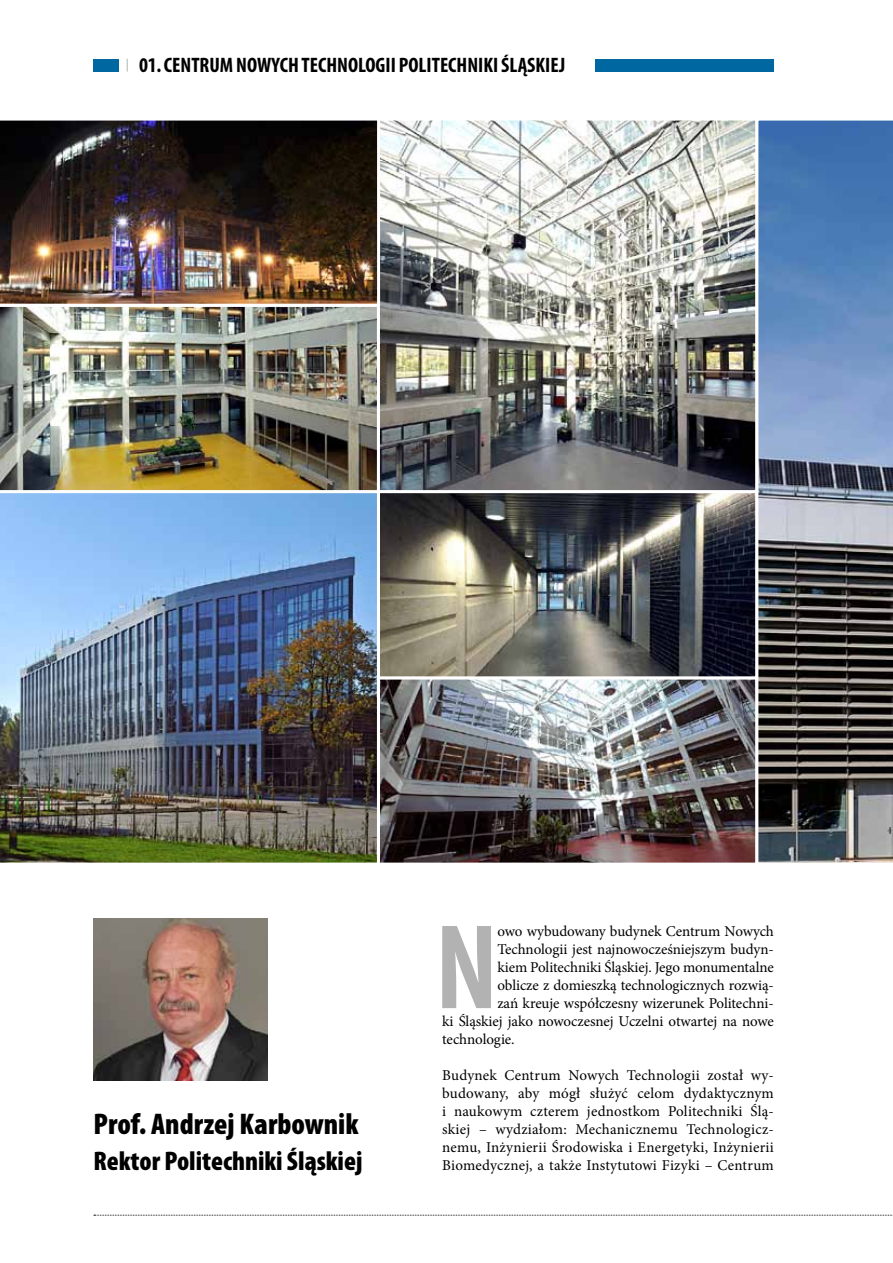
<style>
.page{position:relative;width:893px;height:1263px;background:#fff}
.page>*{position:absolute;margin:0;border:0;box-sizing:border-box;transform-origin:0 0}
.t1{font:700 condensed 121.8px "Myriad Pro";color:#b3b2b2}
.t2{font:900 condensed 30px "Myriad Pro";color:#000}
.t3{font:900 condensed 27px "Myriad Pro";color:#000}
.t4{font:700 condensed 21px "Myriad Pro";color:#000}
.t5{font:15px/18px "Minion Pro";letter-spacing:-.005em;color:#000;text-align:justify}
</style>
<div class="page">
<img style="left:381px;top:122px;width:373px;height:740px">
<div style="left:377px;top:676px;width:381px;height:190px;border:3px solid #fff"></div>
<div style="left:377px;top:490px;width:381px;height:189px;border:3px solid #fff"></div>
<img style="left:0;top:493px;width:380px;height:373px">
<img style="left:0;top:307px;width:377px;height:184px">
<div style="left:377px;top:118px;width:381px;height:375px;border:3px solid #fff"></div>
<img style="left:0;top:118px;width:380px;height:189px">
<svg style="left:755px;top:118px;width:138px;height:747px;background:#61738b"></svg>
<div style="left:595px;top:59px;width:179px;height:13px;background:#0067a1"></div>
<div style="left:94px;top:59px;width:25px;height:13px;background:#0067a1"></div>
<svg style="left:94px;top:1215px;width:799px;height:1px"></svg>
<svg style="left:127px;top:59px;width:1px;height:13px"></svg>
<img style="left:94px;top:918px;width:174px;height:162px">
<h3 class="t4" style="left:139px;top:52px;width:428px">01. CENTRUM NOWYCH TECHNOLOGII POLITECHNIKI ŚLĄSKIEJ</h3>
<h2 class="t2" style="left:94px;top:1105px;width:267px">Prof. Andrzej Karbownik</h2>
<h3 class="t3" style="left:94px;top:1144px;width:272px">Rektor Politechniki Śląskiej</h3>
<h1 class="t1" style="left:435px;top:891px;width:50px">N</h1>
<p class="t5" style="left:497px;top:922px;width:278px">owo wybudowany budynek Centrum Nowych</p>
<p class="t5" style="left:497px;top:940px;width:278px">Technologii jest najnowocześniejszym budyn-</p>
<p class="t5" style="left:497px;top:958px;width:278px">kiem Politechniki Śląskiej. Jego monumentalne</p>
<p class="t5" style="left:497px;top:976px;width:278px">oblicze z domieszką technologicznych rozwią-</p>
<p class="t5" style="left:497px;top:994px;width:278px">zań kreuje współczesny wizerunek Politechni-</p>
<p class="t5" style="left:442px;top:1012px;width:333px">ki Śląskiej jako nowoczesnej Uczelni otwartej na nowe</p>
<p class="t5" style="left:442px;top:1030px;width:74px">technologie.</p>
<p class="t5" style="left:442px;top:1066px;width:333px">Budynek Centrum Nowych Technologii został wy&shy;budowany, aby mógł służyć celom dydaktycznym i naukowym czterem jednostkom Politechniki Ślą&shy;skiej – wydziałom: Mechanicznemu Technologicz&shy;nemu, Inżynierii Środowiska i Energetyki, Inżynierii Biomedycznej, a także Instytutowi Fizyki – Centrum</p>
</div>
